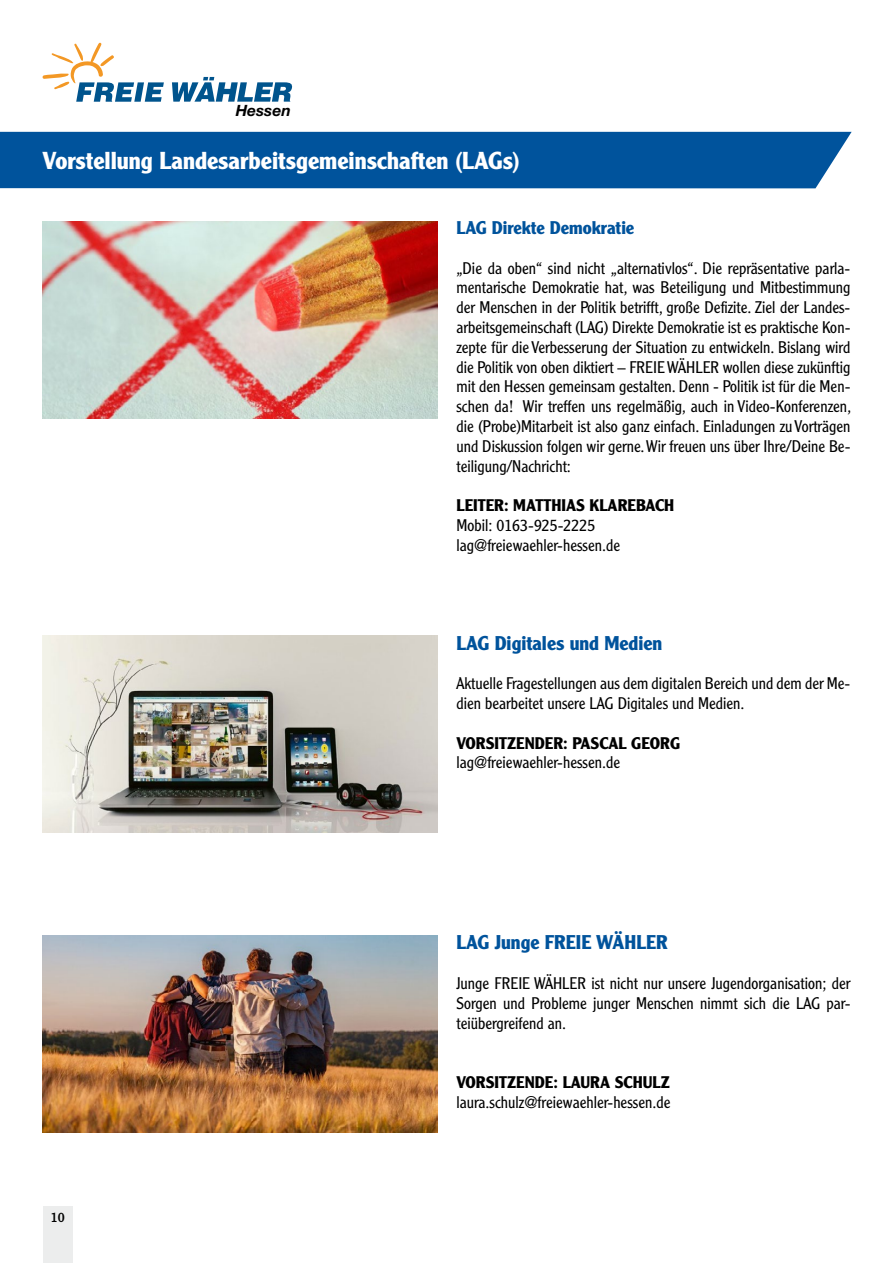
<style>
.page{position:relative;width:893px;height:1263px;background:#fff}
.page>*{position:absolute;margin:0;border:0;box-sizing:border-box;transform-origin:0 0}
.t1{font:700 24px "Clearface Gothic LT Std";color:#fff}
.t2{font:700 19.5px "Clearface Gothic LT Std";color:#00539c}
.t3{font:700 18px "Clearface Gothic LT Std";color:#00539c}
.t4{font:300 16.5px/19.8px "Clearface Gothic LT Std";color:#000;text-align:justify}
.t5{font:700 16.5px "Clearface Gothic LT Std";color:#000}
.t6{font:italic 700 15.6px "Helvetica Neue LT Std";color:#000}
.t7{font:13.5px "Clearface Gothic LT Std";color:#000}
</style>
<div class="page">
<svg style="left:172px;top:77px;width:121px;height:25px"></svg>
<svg style="left:43px;top:42px;width:121px;height:60px"></svg>
<div style="left:43px;top:1206px;width:30px;height:57px;background:#eceded"></div>
<div style="left:0;top:132px;width:852px;height:56px;background:#00539c"></div>
<img style="left:43px;top:221px;width:395px;height:197px">
<img style="left:43px;top:636px;width:395px;height:197px">
<img style="left:43px;top:935px;width:395px;height:197px">
<p class="t6" style="left:236px;top:100px;width:57px">Hessen</p>
<h1 class="t1" style="left:43px;top:146px;width:479px">Vorstellung Landesarbeitsgemeinschaften (LAGs)</h1>
<p class="t3" style="left:456px;top:217px;width:179px">LAG Direkte Demokratie</p>
<p class="t4" style="left:456px;top:258px;width:396px">„Die da oben“ sind nicht „alternativlos“. Die repräsentative parla&shy;mentarische Demokratie hat, was Beteiligung und Mitbestimmung der Menschen in der Politik betrifft, große Defizite. Ziel der Landes&shy;arbeitsgemeinschaft (LAG) Direkte Demokratie ist es praktische Kon&shy;zepte für die Verbesserung der Situation zu entwickeln. Bislang wird die Politik von oben diktiert – FREIE WÄHLER wollen diese zukünftig mit den Hessen gemeinsam gestalten. Denn - Politik ist für die Men&shy;schen da! Wir treffen uns regelmäßig, auch in Video-Konferenzen, die (Probe)Mitarbeit ist also ganz einfach. Einladungen zu Vorträgen und Diskussion folgen wir gerne. Wir freuen uns über Ihre/Deine Be&shy;teiligung/Nachricht:</p>
<p class="t5" style="left:456px;top:496px;width:219px">LEITER: MATTHIAS KLAREBACH</p>
<p class="t4" style="left:456px;top:515px;width:165px">Mobil: 0163-925-2225 lag@freiewaehler-hessen.de</p>
<p class="t2" style="left:456px;top:631px;width:207px">LAG Digitales und Medien</p>
<p class="t4" style="left:456px;top:673px;width:396px">Aktuelle Fragestellungen aus dem digitalen Bereich und dem der Me&shy;dien bearbeitet unsere LAG Digitales und Medien.</p>
<p class="t5" style="left:456px;top:733px;width:225px">VORSITZENDER: PASCAL GEORG</p>
<p class="t4" style="left:456px;top:753px;width:165px">lag@freiewaehler-hessen.de</p>
<p class="t2" style="left:456px;top:931px;width:213px">LAG Junge FREIE WÄHLER</p>
<p class="t4" style="left:456px;top:973px;width:396px">Junge FREIE WÄHLER ist nicht nur unsere Jugendorganisation; der Sorgen und Probleme junger Menschen nimmt sich die LAG par&shy;teiübergreifend an.</p>
<p class="t7" style="left:51px;top:1208px;width:15px">10</p>
<p class="t5" style="left:456px;top:1073px;width:215px">VORSITZENDE: LAURA SCHULZ</p>
<p class="t4" style="left:456px;top:1092px;width:215px">laura.schulz@freiewaehler-hessen.de</p>
</div>
